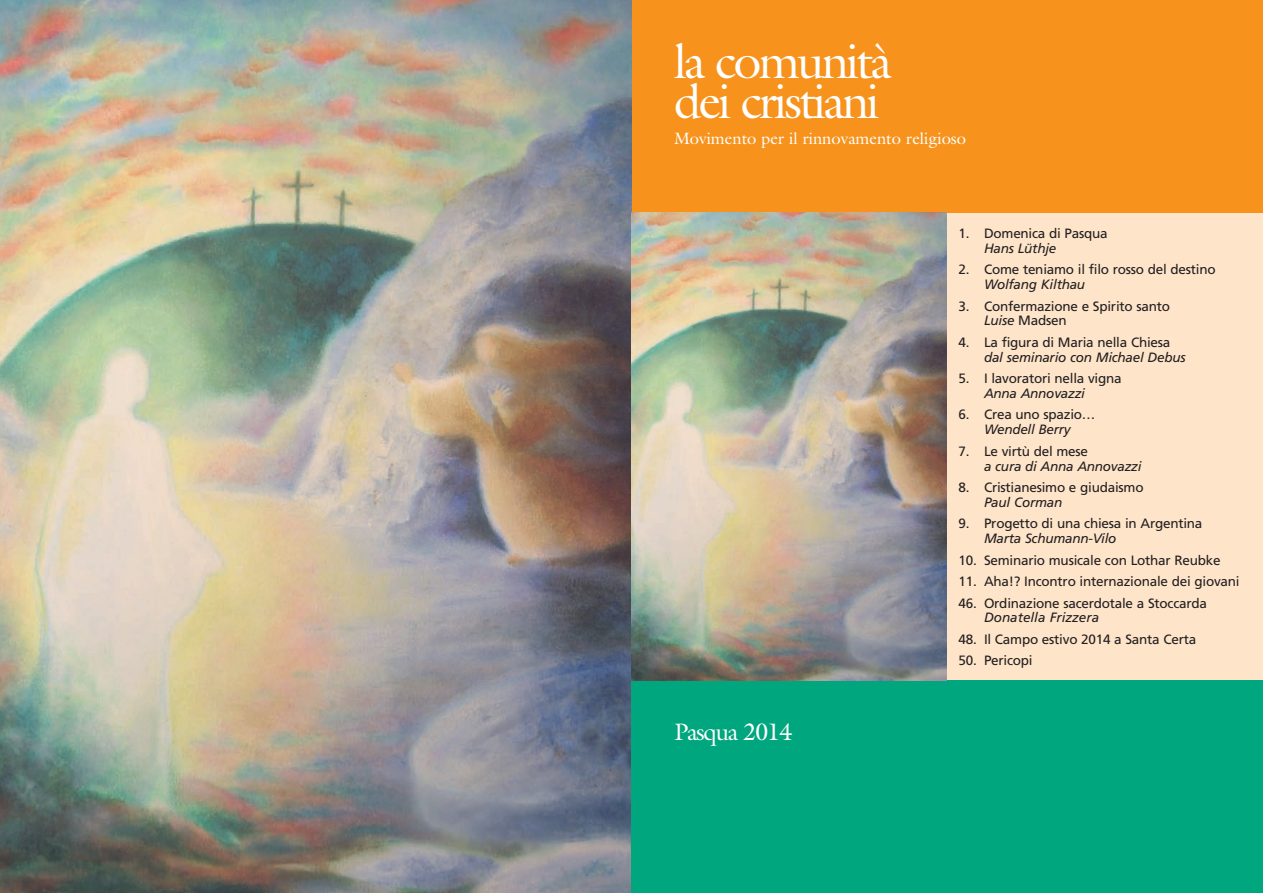
<style>
.page{position:relative;width:1263px;height:893px;background:#fff}
.page>*{position:absolute;margin:0;border:0;box-sizing:border-box;transform-origin:0 0}
.t1{font:49.05px/40.2px "Galliard";letter-spacing:-.055em;color:#fff}
.t2{font:24px "Galliard";letter-spacing:-.055em;color:#fff}
.t3{font:16.5px "Galliard";color:#fff}
.t4{font:13.5px/14.9px "Frutiger";letter-spacing:-.015em;color:#231f20}
.t5{font:italic 13.5px "Frutiger";letter-spacing:-.015em;color:#231f20}
.s1{font-style:italic}
</style>
<div class="page">
<div style="left:913px;top:189px;width:350px;height:513px;background:#fee5ca"></div>
<div style="left:631px;top:0;width:632px;height:213px;background:#f7931d"></div>
<img style="left:0;top:0;width:631px;height:893px">
<div style="left:631px;top:680px;width:632px;height:213px;background:#00a77e"></div>
<img style="left:631px;top:213px;width:315px;height:467px">
<h1 class="t1" style="left:674px;top:41px;width:219px">la comunità dei cristiani</h1>
<p class="t3" style="left:674px;top:128px;width:294px">Movimento per il rinnovamento religioso</p>
<h2 class="t2" style="left:674px;top:718px;width:120px">Pasqua 2014</h2>
<p class="t4" style="left:958px;top:227px;width:151px">1. Domenica di Pasqua</p>
<p class="t5" style="left:984px;top:243px;width:74px">Hans Lüthje</p>
<p class="t4" style="left:958px;top:263px;width:259px">2. Come teniamo il filo rosso del destino</p>
<p class="t5" style="left:984px;top:279px;width:103px">Wolfang Kilthau</p>
<p class="t4" style="left:984px;top:299px;width:188px;text-indent:-26px">3. Confermazione e Spirito santo<br><span class="s1">Luise</span> Madsen</p>
<p class="t4" style="left:958px;top:336px;width:213px">4. La figura di Maria nella Chiesa</p>
<p class="t5" style="left:984px;top:352px;width:203px">dal seminario con Michael Debus</p>
<p class="t4" style="left:958px;top:372px;width:165px">5. I lavoratori nella vigna</p>
<p class="t5" style="left:984px;top:388px;width:102px">Anna Annovazzi</p>
<p class="t4" style="left:958px;top:408px;width:138px">6. Crea uno spazio…</p>
<p class="t5" style="left:984px;top:424px;width:88px">Wendell Berry</p>
<p class="t4" style="left:958px;top:445px;width:131px">7. Le virtù del mese</p>
<p class="t5" style="left:984px;top:460px;width:159px">a cura di Anna Annovazzi</p>
<p class="t4" style="left:958px;top:481px;width:187px">8. Cristianesimo e giudaismo</p>
<p class="t5" style="left:984px;top:497px;width:80px">Paul Corman</p>
<p class="t4" style="left:958px;top:517px;width:245px">9. Progetto di una chiesa in Argentina</p>
<p class="t5" style="left:984px;top:533px;width:134px">Marta Schumann-Vilo</p>
<p class="t4" style="left:958px;top:554px;width:264px">10. Seminario musicale con Lothar Reubke</p>
<p class="t4" style="left:958px;top:575px;width:283px">11. Aha!? Incontro internazionale dei giovani</p>
<p class="t4" style="left:958px;top:596px;width:250px">46. Ordinazione sacerdotale a Stoccarda</p>
<p class="t5" style="left:984px;top:612px;width:117px">Donatella Frizzera</p>
<p class="t4" style="left:958px;top:633px;width:239px">48. Il Campo estivo 2014 a Santa Certa</p>
<p class="t4" style="left:958px;top:654px;width:76px">50. Pericopi</p>
</div>
